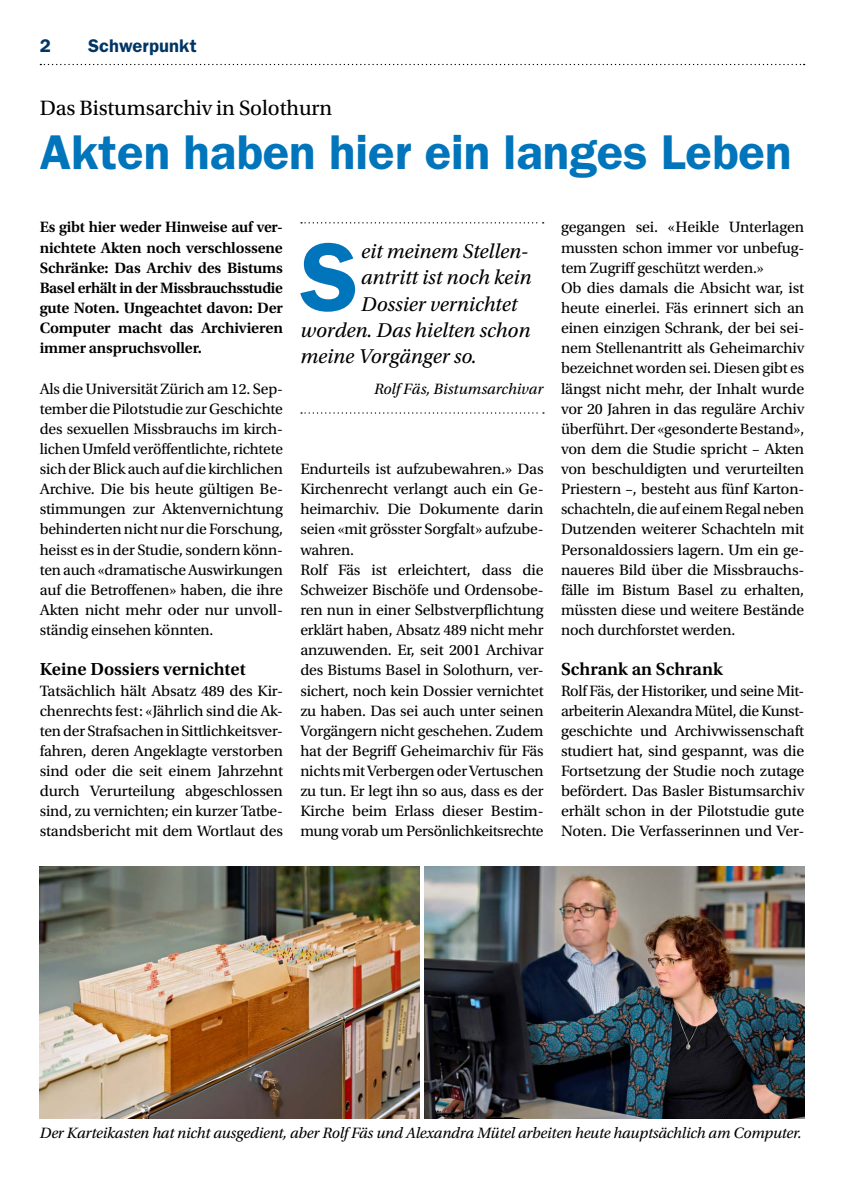
<style>
.page{position:relative;width:844px;height:1191px;background:#fff}
.page>*{position:absolute;margin:0;border:0;box-sizing:border-box;transform-origin:0 0}
.t1{font:600 97.48px "ITC Franklin Gothic Std";color:#0075bb}
.t2{font:600 49px "ITC Franklin Gothic Std";color:#0075bb}
.t3{font:21.88px "Utopia Std";color:#000}
.t4{font:italic 21px "Utopia Std";color:#000}
.t5{font:600 18.38px "Utopia Std";color:#000}
.t6{font:600 18.38px "ITC Franklin Gothic Std";letter-spacing:.005em;color:#003664}
.t7{font:15.75px/20.1px "Utopia Std";letter-spacing:-.01em;color:#000;text-align:justify}
.t8{font:600 15.75px/20.1px "Utopia Std";letter-spacing:-.01em;color:#000;text-align:justify}
.t9{font:italic 15.75px "Utopia Std";letter-spacing:-.01em;color:#000}
</style>
<div class="page">
<img style="left:40px;top:866px;width:379px;height:252px">
<img style="left:424px;top:866px;width:380px;height:252px">
<svg style="left:301px;top:222px;width:242px;height:1px"></svg>
<svg style="left:301px;top:412px;width:243px;height:1px"></svg>
<svg style="left:40px;top:64px;width:764px;height:1px"></svg>
<p class="t6" style="left:40px;top:35px;width:13px">2</p>
<p class="t6" style="left:88px;top:35px;width:110px">Schwerpunkt</p>
<h3 class="t3" style="left:40px;top:96px;width:294px">Das Bistumsarchiv in Solothurn</h3>
<h2 class="t2" style="left:40px;top:123px;width:753px">Akten haben hier ein langes Leben</h2>
<p class="t8" style="left:40px;top:217px;width:245px">Es gibt hier weder Hinweise auf ver&shy;nichtete Akten noch verschlossene Schränke: Das Archiv des Bistums Basel erhält in der Missbrauchsstudie gute Noten. Ungeachtet davon: Der Computer macht das Archivieren immer anspruchsvoller.</p>
<p class="t7" style="left:40px;top:378px;width:245px">Als die Universität Zürich am 12. Sep&shy;tember die Pilotstudie zur Geschichte des sexuellen Missbrauchs im kirch&shy;lichen Umfeld veröffentlichte, richtete sich der Blick auch auf die kirchlichen Archive. Die bis heute gültigen Be&shy;stimmungen zur Aktenvernichtung behinderten nicht nur die Forschung, heisst es in der Studie, sondern könn&shy;ten auch «dramatische Auswirkungen auf die Betroffenen» haben, die ihre Akten nicht mehr oder nur unvoll&shy;ständig einsehen könnten.</p>
<p class="t5" style="left:40px;top:659px;width:207px">Keine Dossiers vernichtet</p>
<p class="t7" style="left:40px;top:680px;width:245px">Tatsächlich hält Absatz 489 des Kir&shy;chenrechts fest: «Jährlich sind die Ak&shy;ten der Strafsachen in Sittlichkeitsver&shy;fahren, deren Angeklagte verstorben sind oder die seit einem Jahrzehnt durch Verurteilung abgeschlossen sind, zu vernichten; ein kurzer Tatbe&shy;standsbericht mit dem Wortlaut des</p>
<h1 class="t1" style="left:300px;top:220px;width:60px">S</h1>
<h3 class="t4" style="left:361px;top:240px;width:169px">eit meinem Stellen-</h3>
<h3 class="t4" style="left:361px;top:266px;width:172px">antritt ist noch kein</h3>
<h3 class="t4" style="left:361px;top:292px;width:158px">Dossier vernichtet</h3>
<h3 class="t4" style="left:300px;top:319px;width:231px">worden. Das hielten schon</h3>
<h3 class="t4" style="left:300px;top:345px;width:178px">meine Vorgänger so.</h3>
<p class="t9" style="left:374px;top:380px;width:171px">Rolf Fäs, Bistumsarchivar</p>
<p class="t7" style="left:300px;top:459px;width:245px;text-align:left">Endurteils ist aufzubewahren.» Das Kirchenrecht verlangt auch ein Ge&shy;heimarchiv. Die Dokumente darin seien «mit grösster Sorgfalt» aufzube&shy;wahren.<br>Rolf Fäs ist erleichtert, dass die Schweizer Bischöfe und Ordensobe&shy;ren nun in einer Selbstverpflichtung erklärt haben, Absatz 489 nicht mehr anzuwenden. Er, seit 2001 Archivar des Bistums Basel in Solothurn, ver&shy;sichert, noch kein Dossier vernichtet zu haben. Das sei auch unter seinen Vorgängern nicht geschehen. Zudem hat der Begriff Geheimarchiv für Fäs nichts mit Verbergen oder Vertuschen zu tun. Er legt ihn so aus, dass es der Kirche beim Erlass dieser Bestim&shy;mung vorab um Persönlichkeitsrechte</p>
<p class="t7" style="left:561px;top:217px;width:245px;text-align:left">gegangen sei. «Heikle Unterlagen mussten schon immer vor unbefug&shy;tem Zugriff geschützt werden.»<br>Ob dies damals die Absicht war, ist heute einerlei. Fäs erinnert sich an einen einzigen Schrank, der bei sei&shy;nem Stellenantritt als Geheimarchiv bezeichnet worden sei. Diesen gibt es längst nicht mehr, der Inhalt wurde vor 20 Jahren in das reguläre Archiv überführt. Der «gesonderte Bestand», von dem die Studie spricht – Akten von beschuldigten und verurteilten Priestern –, besteht aus fünf Karton&shy;schachteln, die auf einem Regal neben Dutzenden weiterer Schachteln mit Personaldossiers lagern. Um ein ge&shy;naueres Bild über die Missbrauchs&shy;fälle im Bistum Basel zu erhalten, müssten diese und weitere Bestände noch durchforstet werden.</p>
<p class="t5" style="left:561px;top:659px;width:163px">Schrank an Schrank</p>
<p class="t7" style="left:561px;top:680px;width:245px">Rolf Fäs, der Historiker, und seine Mit&shy;arbeiterin Alexandra Mütel, die Kunst&shy;geschichte und Archivwissenschaft studiert hat, sind gespannt, was die Fortsetzung der Studie noch zutage befördert. Das Basler Bistumsarchiv erhält schon in der Pilotstudie gute Noten. Die Verfasserinnen und Ver-</p>
<p class="t9" style="left:40px;top:1124px;width:763px">Der Karteikasten hat nicht ausgedient, aber Rolf Fäs und Alexandra Mütel arbeiten heute hauptsächlich am Computer.</p>
</div>
